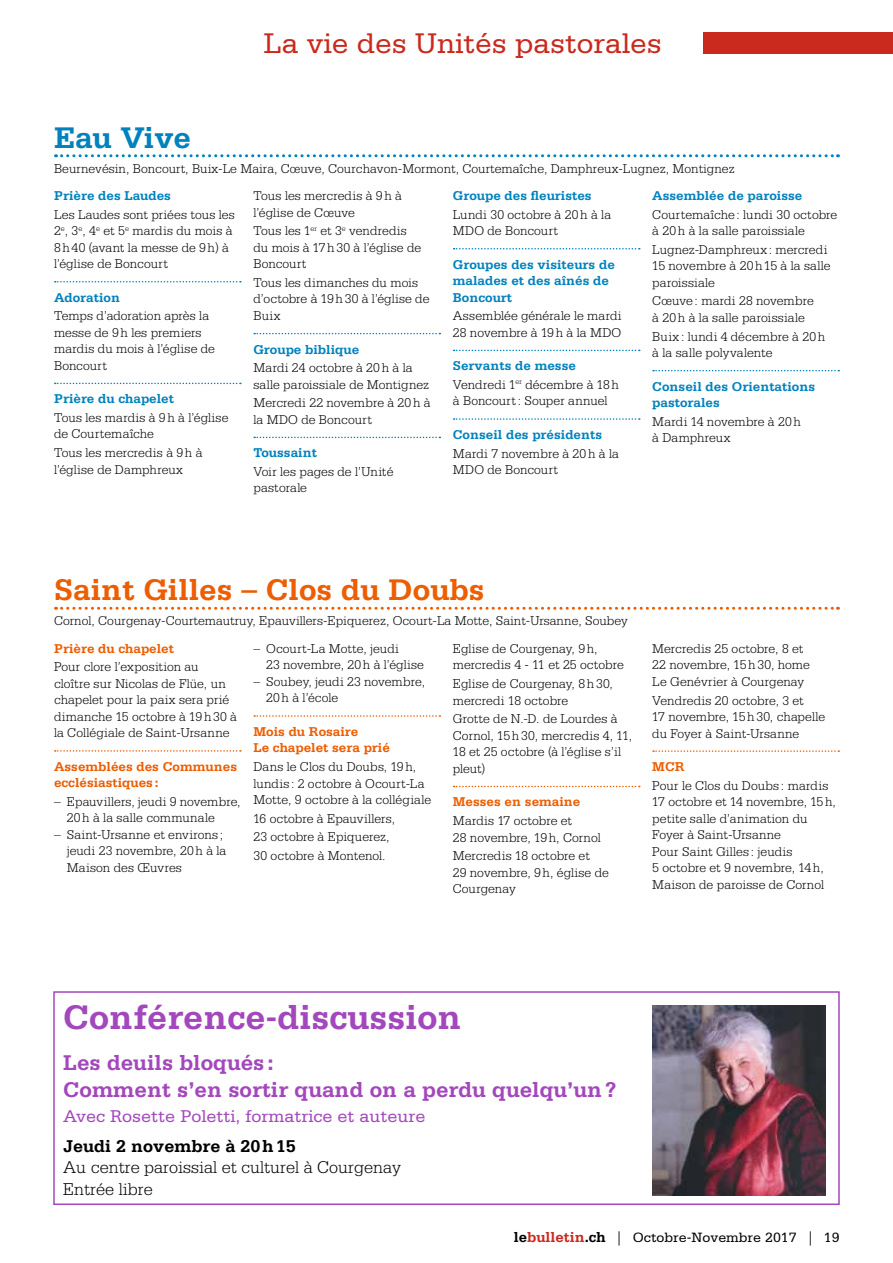
<style>
.page{position:relative;width:893px;height:1263px;background:#fff}
.page>*{position:absolute;margin:0;border:0;box-sizing:border-box;transform-origin:0 0}
.t1{font:700 36px "Serifa";color:#a348bc}
.t2{font:700 31.5px "Serifa";color:#ed5d01}
.t3{font:700 31.5px "Serifa";color:#0082be}
.t4{font:30px "Serifa";color:#ca291d}
.t5{font:700 22.5px/27px "Serifa";color:#a348bc}
.t6{font:300 18px/21.6px "Serifa";color:#000}
.t7{font:18px "Serifa";color:#a348bc}
.t8{font:700 18px "Serifa";color:#000}
.t9{font:14.25px "Serifa";color:#000}
.t10{font:300 13.5px/16.5px "Serifa";color:#000}
.t11{font:700 13.5px/16.5px "Serifa";color:#0082be}
.t12{font:700 13.5px/16.5px "Serifa";color:#ed5d01}
.s1{font-weight:700;color:#0082be}
.s2{font-weight:700;font-size:15px}
.s3{font-weight:700;font-size:15px;color:#ca291d}
.s4{font-family:"Adobe Garamond Pro"}
</style>
<div class="page">
<div style="left:703px;top:33px;width:190px;height:21px;background:#ca291d"></div>
<svg style="left:56px;top:607px;width:782px;height:3px"></svg>
<svg style="left:55px;top:750px;width:186px;height:2px"></svg>
<svg style="left:254px;top:715px;width:186px;height:2px"></svg>
<svg style="left:454px;top:786px;width:186px;height:1px"></svg>
<svg style="left:653px;top:750px;width:186px;height:2px"></svg>
<svg style="left:56px;top:154px;width:782px;height:3px"></svg>
<svg style="left:55px;top:281px;width:186px;height:1px"></svg>
<svg style="left:55px;top:383px;width:186px;height:1px"></svg>
<svg style="left:254px;top:333px;width:186px;height:1px"></svg>
<svg style="left:254px;top:437px;width:186px;height:1px"></svg>
<svg style="left:454px;top:248px;width:186px;height:1px"></svg>
<svg style="left:454px;top:350px;width:186px;height:1px"></svg>
<svg style="left:454px;top:418px;width:186px;height:2px"></svg>
<svg style="left:653px;top:370px;width:186px;height:1px"></svg>
<div style="left:53px;top:991px;width:787px;height:214px;border:2px solid #a348bc"></div>
<img style="left:652px;top:1005px;width:173px;height:190px">
<h3 class="t4" style="left:263px;top:27px;width:400px">La vie des Unités pastorales</h3>
<h2 class="t3" style="left:54px;top:119px;width:139px">Eau Vive</h2>
<p class="t10" style="left:54px;top:160px;width:682px">Beurnevésin, Boncourt, Buix-Le Maira, Cœuve, Courchavon-Mormont, Courtemaîche, Damphreux-Lugnez, Montignez</p>
<p class="t11" style="left:54px;top:187px;width:119px">Prière des Laudes</p>
<p class="t10" style="left:54px;top:206px;width:182px">Les Laudes sont priées tous les<br>2<sup>e</sup>, 3<sup>e</sup>, 4<sup>e</sup> et 5<sup>e</sup> mardis du mois à<br>8h40 (avant la messe de 9h) à l’église de Boncourt</p>
<p class="t11" style="left:54px;top:289px;width:68px">Adoration</p>
<p class="t10" style="left:54px;top:307px;width:162px">Temps d’adoration après la messe de 9h les premiers mardis du mois à l’église de<br>Boncourt</p>
<p class="t11" style="left:54px;top:390px;width:122px">Prière du chapelet</p>
<p class="t10" style="left:54px;top:409px;width:176px">Tous les mardis à 9h à l’église de Courtemaîche</p>
<p class="t10" style="left:54px;top:444px;width:150px">Tous les mercredis à 9h à l’église de Damphreux</p>
<p class="t11" style="left:453px;top:187px;width:140px">Groupe des fleuristes</p>
<p class="t10" style="left:453px;top:206px;width:160px">Lundi 30 octobre à 20h à la<br>MDO de Boncourt</p>
<p class="t11" style="left:453px;top:256px;width:164px">Groupes des visiteurs de malades et des aînés de<br>Boncourt</p>
<p class="t10" style="left:453px;top:307px;width:170px">Assemblée générale le mardi<br>28 novembre à 19h à la MDO</p>
<p class="t10" style="left:453px;top:356px;width:168px;line-height:18.6px"><span class="s1">Servants de messe<br></span>Vendredi 1<sup>er</sup> décembre à 18h</p>
<p class="t10" style="left:453px;top:393px;width:156px">à Boncourt: Souper annuel</p>
<p class="t11" style="left:453px;top:426px;width:151px">Conseil des présidents</p>
<p class="t10" style="left:453px;top:445px;width:168px">Mardi 7 novembre à 20h à la<br>MDO de Boncourt</p>
<p class="t11" style="left:652px;top:187px;width:152px">Assemblée de paroisse</p>
<p class="t10" style="left:652px;top:206px;width:186px">Courtemaîche: lundi 30 octobre à 20h à la salle paroissiale</p>
<p class="t10" style="left:652px;top:241px;width:180px">Lugnez-Damphreux : mercredi<br>15 novembre à 20h15 à la salle paroissiale</p>
<p class="t10" style="left:652px;top:293px;width:163px">Cœuve : mardi 28 novembre à 20h à la salle paroissiale</p>
<p class="t10" style="left:652px;top:328px;width:174px">Buix : lundi 4 décembre à 20h à la salle polyvalente</p>
<p class="t11" style="left:652px;top:378px;width:164px">Conseil des Orientations pastorales</p>
<p class="t10" style="left:652px;top:413px;width:150px">Mardi 14 novembre à 20h à Damphreux</p>
<p class="t10" style="left:253px;top:187px;width:150px">Tous les mercredis à 9h à l’église de Cœuve</p>
<p class="t10" style="left:253px;top:223px;width:169px">Tous les 1<sup>er</sup> et 3<sup>e</sup> vendredis du mois à 17h30 à l’église de<br>Boncourt</p>
<p class="t10" style="left:253px;top:274px;width:177px">Tous les dimanches du mois d’octobre à 19h30 à l’église de<br>Buix</p>
<p class="t11" style="left:253px;top:341px;width:107px">Groupe biblique</p>
<p class="t10" style="left:253px;top:359px;width:177px">Mardi 24 octobre à 20h à la salle paroissiale de Montignez</p>
<p class="t10" style="left:253px;top:394px;width:179px">Mercredi 22 novembre à 20h à la MDO de Boncourt</p>
<p class="t11" style="left:253px;top:444px;width:65px">Toussaint</p>
<p class="t10" style="left:253px;top:463px;width:142px">Voir les pages de l’Unité pastorale</p>
<h2 class="t2" style="left:54px;top:571px;width:432px">Saint Gilles – Clos du Doubs</h2>
<p class="t10" style="left:54px;top:612px;width:575px">Cornol, Courgenay-Courtemautruy, Epauvillers-Epiquerez, Ocourt-La Motte, Saint-Ursanne, Soubey</p>
<p class="t12" style="left:54px;top:640px;width:122px">Prière du chapelet</p>
<p class="t10" style="left:54px;top:658px;width:185px">Pour clore l’exposition au cloître sur Nicolas de Flüe, un chapelet pour la paix sera prié dimanche 15 octobre à 19h30 à la Collégiale de Saint-Ursanne</p>
<p class="t12" style="left:54px;top:758px;width:185px">Assemblées des Communes ecclésiastiques:</p>
<p class="t10" style="left:67px;top:793px;width:175px;text-indent:-13px">– Epauvillers, jeudi 9 novembre,<br>20h à la salle communale</p>
<p class="t10" style="left:67px;top:826px;width:161px;text-indent:-13px">– Saint-Ursanne et environs ; jeudi 23 novembre, 20h à la<br>Maison des Œuvres</p>
<p class="t10" style="left:266px;top:640px;width:159px;text-indent:-13px">– Ocourt-La Motte, jeudi<br>23 novembre, 20h à l’église</p>
<p class="t10" style="left:266px;top:673px;width:160px;text-indent:-13px">– Soubey, jeudi 23 novembre,<br>20h à l’école</p>
<p class="t12" style="left:253px;top:723px;width:138px">Mois du Rosaire<br>Le chapelet sera prié</p>
<p class="t10" style="left:253px;top:758px;width:179px">Dans le Clos du Doubs, 19h, lundis : 2 octobre à Ocourt-La<br>Motte, 9 octobre à la collégiale</p>
<p class="t10" style="left:253px;top:809px;width:143px;line-height:18.6px">16 octobre à Epauvillers,<br>23 octobre à Epiquerez,<br>30 octobre à Montenol.</p>
<p class="t10" style="left:453px;top:640px;width:172px">Eglise de Courgenay, 9h, mercredis 4 - 11 et 25 octobre</p>
<p class="t10" style="left:453px;top:675px;width:162px">Eglise de Courgenay, 8h30, mercredi 18 octobre</p>
<p class="t10" style="left:453px;top:710px;width:181px">Grotte de N.-D. de Lourdes à<br>Cornol, 15h30, mercredis 4, 11,<br>18 et 25 octobre (à l’église s’il pleut)</p>
<p class="t12" style="left:453px;top:793px;width:129px">Messes en semaine</p>
<p class="t10" style="left:453px;top:812px;width:149px">Mardis 17 octobre et<br>28 novembre, 19h, Cornol</p>
<p class="t10" style="left:453px;top:847px;width:157px">Mercredis 18 octobre et<br>29 novembre, 9h, église de<br>Courgenay</p>
<p class="t10" style="left:652px;top:640px;width:159px">Mercredis 25 octobre, 8 et<br>22 novembre, 15h30, home<br>Le Genévrier à Courgenay</p>
<p class="t10" style="left:652px;top:692px;width:174px">Vendredis 20 octobre, 3 et<br>17 novembre, 15h30, chapelle du Foyer à Saint-Ursanne</p>
<p class="t12" style="left:652px;top:758px;width:34px">MCR</p>
<p class="t10" style="left:652px;top:777px;width:185px">Pour le Clos du Doubs : mardis<br>17 octobre et 14 novembre, 15h, petite salle d’animation du<br>Foyer à Saint-Ursanne<br>Pour Saint Gilles : jeudis<br>5 octobre et 9 novembre, 14h,<br>Maison de paroisse de Cornol</p>
<h1 class="t1" style="left:63px;top:996px;width:400px">Conférence-discussion</h1>
<h3 class="t5" style="left:63px;top:1049px;width:555px">Les deuils bloqués:<br>Comment s’en sortir quand on a perdu quelqu’un?</h3>
<h3 class="t7" style="left:63px;top:1106px;width:364px">Avec Rosette Poletti, formatrice et auteure</h3>
<h3 class="t8" style="left:63px;top:1135px;width:234px">Jeudi 2 novembre à 20h15</h3>
<h3 class="t6" style="left:63px;top:1156px;width:340px">Au centre paroissial et culturel à Courgenay<br>Entrée libre</h3>
<p class="t9" style="left:514px;top:1230px;width:327px"><span class="s2">le</span><span class="s3">bulletin</span><span class="s2">.ch</span> <span class="s4">|</span> Octobre-Novembre 2017 <span class="s4">|</span> 19</p>
</div>
